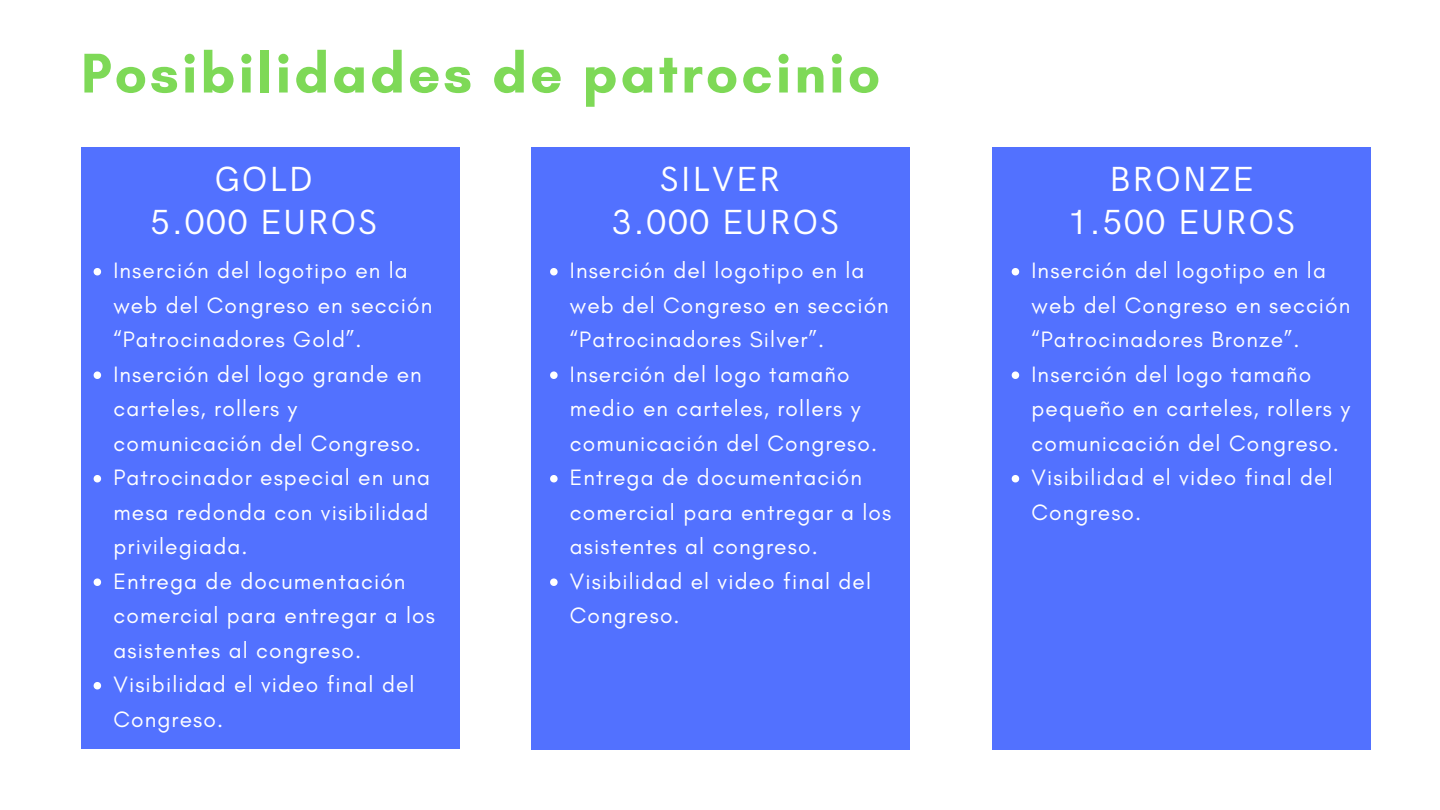
<style>
.page{position:relative;width:1440px;height:810px;background:#fff}
.page>*{position:absolute;margin:0;border:0;box-sizing:border-box;transform-origin:0 0}
.t1{font:700 57px "Glacial Indifference";letter-spacing:.05em;color:#7ed957}
.t2{font:35px/43.5px "HK Grotesk";letter-spacing:.05em;color:#fff;text-align:center}
.t3{font:22.7px/34.5px "Glacial Indifference";letter-spacing:.05em;color:#fff}
</style>
<div class="page">
<div style="left:81px;top:147px;width:378px;height:602px;background:#5271ff"></div>
<svg style="left:94px;top:268px;width:7px;height:7px"></svg>
<svg style="left:94px;top:371px;width:7px;height:8px"></svg>
<svg style="left:94px;top:475px;width:7px;height:7px"></svg>
<svg style="left:94px;top:578px;width:7px;height:8px"></svg>
<svg style="left:94px;top:682px;width:7px;height:7px"></svg>
<div style="left:531px;top:147px;width:378px;height:603px;background:#5271ff"></div>
<div style="left:993px;top:147px;width:378px;height:603px;background:#5271ff"></div>
<svg style="left:550px;top:268px;width:8px;height:7px"></svg>
<svg style="left:550px;top:371px;width:8px;height:8px"></svg>
<svg style="left:550px;top:475px;width:8px;height:7px"></svg>
<svg style="left:550px;top:578px;width:8px;height:8px"></svg>
<svg style="left:1012px;top:268px;width:7px;height:7px"></svg>
<svg style="left:1012px;top:371px;width:7px;height:8px"></svg>
<svg style="left:1012px;top:475px;width:7px;height:7px"></svg>
<h1 class="t1" style="left:81px;top:38px;width:801px">Posibilidades de patrocinio</h1>
<h2 class="t2" style="left:150px;top:159px;width:228px">GOLD<br>5.000 EUROS</h2>
<p class="t3" style="left:113px;top:253px;width:323px">Inserción del logotipo en la web del Congreso en sección “Patrocinadores Gold”.<br>Inserción del logo grande en carteles, rollers y comunicación del Congreso.<br>Patrocinador especial en una mesa redonda con visibilidad privilegiada.<br>Entrega de documentación comercial para entregar a los asistentes al congreso.<br>Visibilidad el video final del<br>Congreso.</p>
<h2 class="t2" style="left:612px;top:159px;width:228px">SILVER<br>3.000 EUROS</h2>
<h2 class="t2" style="left:1068px;top:159px;width:228px">BRONZE<br>1.500 EUROS</h2>
<p class="t3" style="left:570px;top:253px;width:323px">Inserción del logotipo en la web del Congreso en sección “Patrocinadores Silver”.<br>Inserción del logo tamaño medio en carteles, rollers y comunicación del Congreso.<br>Entrega de documentación comercial para entregar a los asistentes al congreso.<br>Visibilidad el video final del<br>Congreso.</p>
<p class="t3" style="left:1032px;top:253px;width:320px">Inserción del logotipo en la web del Congreso en sección “Patrocinadores Bronze”.<br>Inserción del logo tamaño pequeño en carteles, rollers y comunicación del Congreso.<br>Visibilidad el video final del<br>Congreso.</p>
</div>
